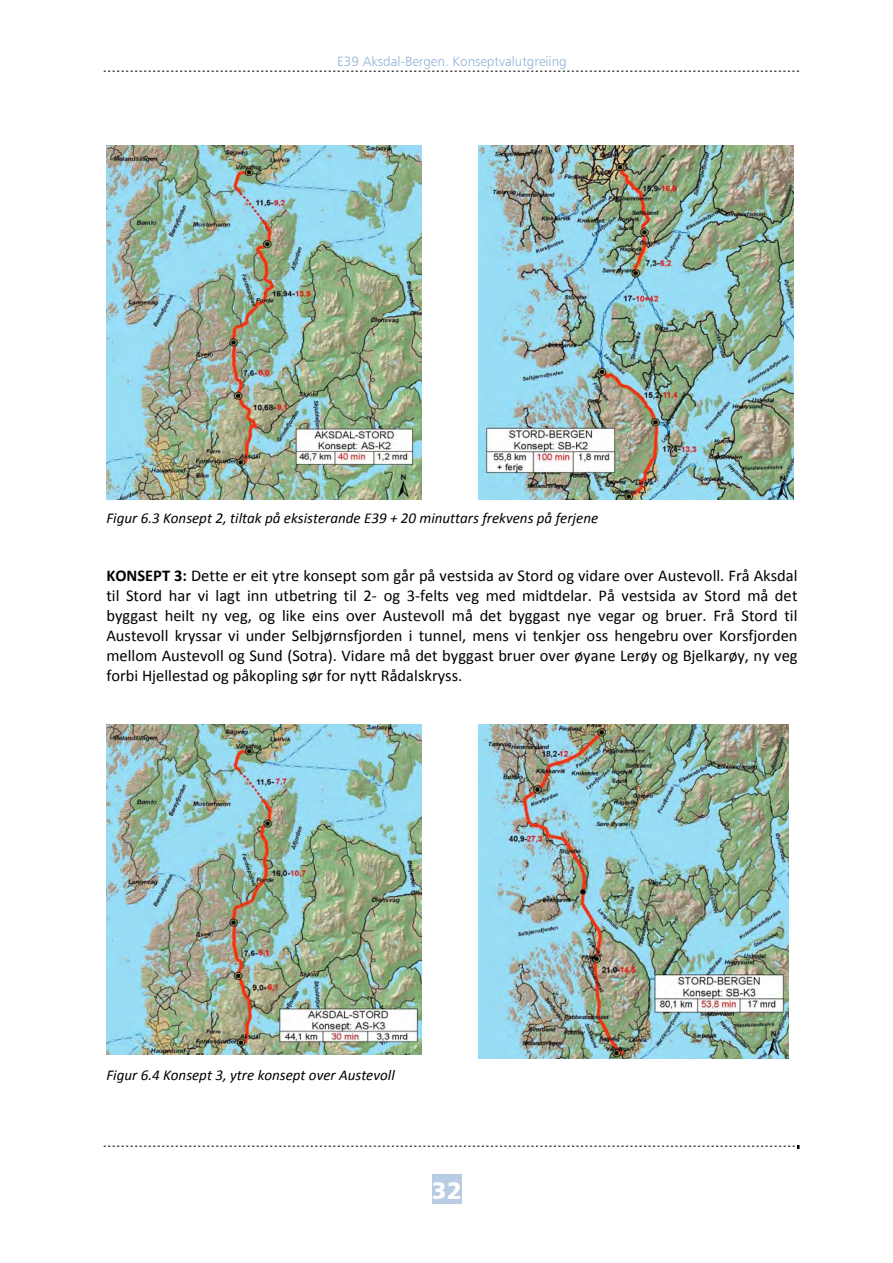
<style>
.page{position:relative;width:893px;height:1263px;background:#fff}
.page>*{position:absolute;margin:0;border:0;box-sizing:border-box;transform-origin:0 0}
.t1{font:24px "Humanist 777 BT Black B";color:#fff}
.t2{font:16.5px/20.1px "Calibri";color:#000;text-align:justify}
.t3{font:italic 15px "Calibri";color:#000}
.t4{font:13.5px "Humanist 777 BT Light B";color:#95b3d7}
.s1{font-weight:700}
</style>
<div class="page">
<img style="left:103px;top:70px;width:697px;height:2px">
<img style="left:103px;top:1145px;width:696px;height:4px">
<div style="left:432px;top:1175px;width:29px;height:29px;background:#b8cce4"></div>
<img style="left:106px;top:146px;width:315px;height:354px">
<img style="left:478px;top:146px;width:315px;height:354px">
<img style="left:106px;top:724px;width:315px;height:331px">
<img style="left:478px;top:724px;width:310px;height:335px">
<p class="t4" style="left:337px;top:53px;width:231px">E39 Aksdal-Bergen. Konseptvalutgreiing</p>
<p class="t3" style="left:106px;top:512px;width:493px">Figur 6.3 Konsept 2, tiltak på eksisterande E39 + 20 minuttars frekvens på ferjene</p>
<p class="t2" style="left:106px;top:567px;width:693px"><span class="s1">KONSEPT 3:</span> Dette er eit ytre konsept som går på vestsida av Stord og vidare over Austevoll. Frå Aksdal til Stord har vi lagt inn utbetring til 2‐ og 3‐felts veg med midtdelar. På vestsida av Stord må det byggast heilt ny veg, og like eins over Austevoll må det byggast nye vegar og bruer. Frå Stord til Austevoll kryssar vi under Selbjørnsfjorden i tunnel, mens vi tenkjer oss hengebru over Korsfjorden mellom Austevoll og Sund (Sotra). Vidare må det byggast bruer over øyane Lerøy og Bjelkarøy, ny veg forbi Hjellestad og påkopling sør for nytt Rådalskryss.</p>
<p class="t3" style="left:106px;top:1069px;width:290px">Figur 6.4 Konsept 3, ytre konsept over Austevoll</p>
<h1 class="t1" style="left:432px;top:1175px;width:31px">32</h1>
</div>
